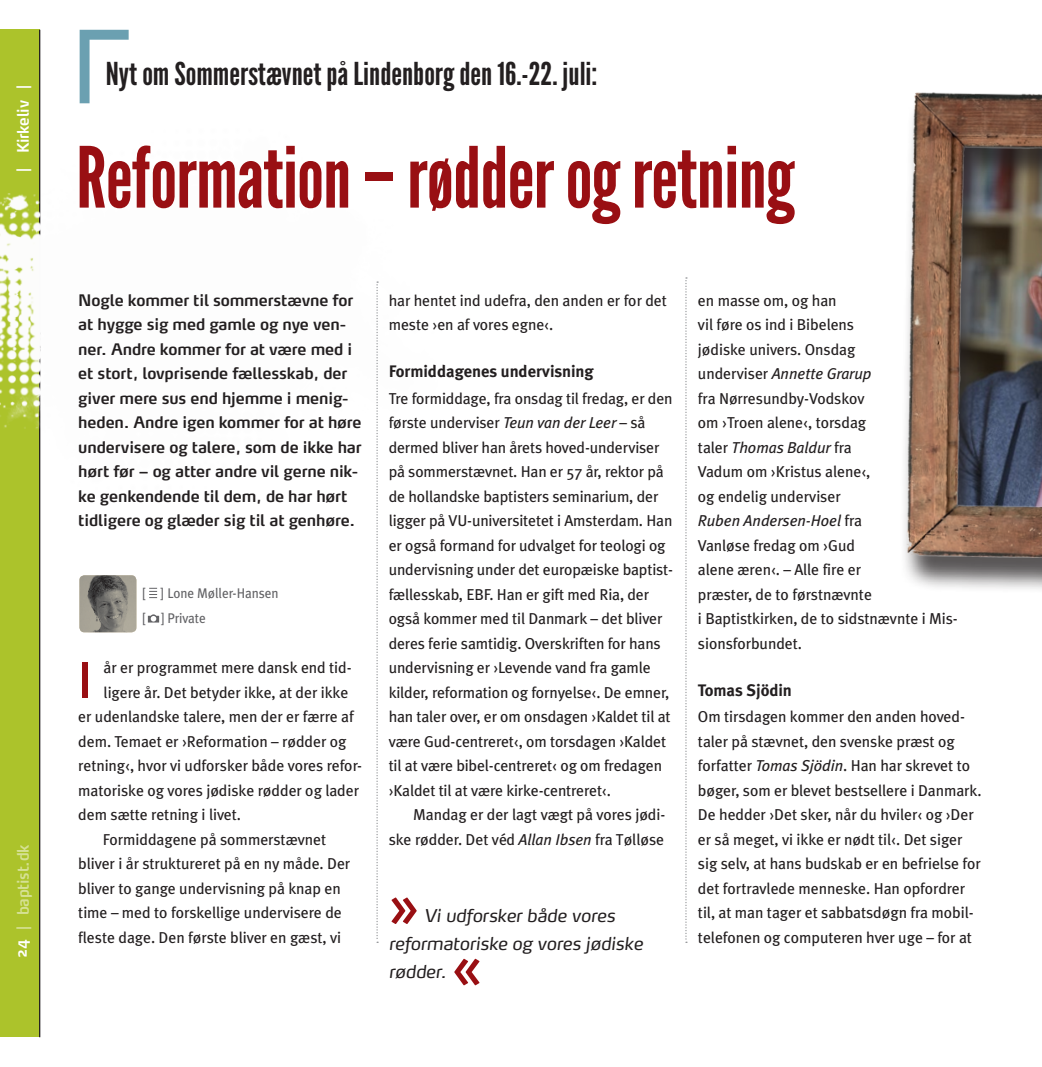
<style>
.page{position:relative;width:1042px;height:1067px;background:#fff}
.page>*{position:absolute;margin:0;border:0;box-sizing:border-box;transform-origin:0 0}
.Rubrik_Leaque_Gothic{font:84px "League Gothic";letter-spacing:-.01em;color:#990f13}
.Citat{font:600 52.5px "Max OT";color:#990f13}
.Brødtxt_9_14{font:51.27px "Meta Plus";color:#990f13}
.Rubrik_Leaque_Gothic-2{font:31.5px "League Gothic";color:#231f20;scale:1.05 1}
.Citat-2{font:italic 17.5px/28px "Max OT";letter-spacing:-.005em;color:#231f20}
.Mellemrubrik_9_14{font:700 16.62px "Meta Plus";letter-spacing:-.005em;color:#231f20}
.Brødtxt_9_14-2{font:15.75px/24.5px "Meta Plus";letter-spacing:-.005em;color:#231f20}
.Manchet{font:600 15.75px/24.5px "Max OT";letter-spacing:-.01em;color:#231f20}
.Manchet-2{font:600 15.75px "Max OT";letter-spacing:-.02em;color:#fff;scale:.93 1}
.Byline{font:14px "Meta Plus";letter-spacing:-.005em;color:#636366;scale:.95 1}
.s1{font-style:italic}
</style>
<div class="page">
<div style="left:0;top:30px;width:40px;height:1007px;background:#acc32b"></div>
<hr style="left:39px;top:30px;width:1px;height:1007px;background:#231f20">
<img style="left:0;top:104px;width:379px;height:408px">
<div style="left:899px;top:90px;width:143px;height:506px;background:#231f20;opacity:.75"></div>
<img style="left:899px;top:90px;width:143px;height:484px">
<svg style="left:685px;top:277px;width:2px;height:666px"></svg>
<svg style="left:376px;top:281px;width:2px;height:662px"></svg>
<svg style="left:149px;top:588px;width:8px;height:10px"></svg>
<svg style="left:148px;top:614px;width:11px;height:8px"></svg>
<svg style="left:80px;top:30px;width:49px;height:73px"></svg>
<img style="left:79px;top:575px;width:57px;height:57px">
<p class="Manchet-2" style="left:13px;top:172px;width:95px;rotate:-90deg">| Kirkeliv |</p>
<p class="Manchet-2" style="left:13px;top:930px;width:94px;rotate:-90deg">| baptist.dk</p>
<p class="Manchet-2" style="left:11px;top:957px;width:21px;rotate:-90deg">24</p>
<p class="Rubrik_Leaque_Gothic-2" style="left:106px;top:56px;width:470px">Nyt om Sommerstævnet på Lindenborg den 16.-22. juli:</p>
<p class="Rubrik_Leaque_Gothic" style="left:76px;top:129px;width:720px">Reformation – rødder og retning</p>
<p class="Manchet" style="left:78px;top:287px;width:285px">Nogle kommer til sommerstævne for at hygge sig med gamle og nye ven&shy;ner. Andre kommer for at være med i et stort, lovprisende fællesskab, der giver mere sus end hjemme i menig&shy;heden. Andre igen kommer for at høre undervisere og talere, som de ikke har hørt før – og atter andre vil gerne nik&shy;ke genkendende til dem, de har hørt tidligere og glæder sig til at genhøre.</p>
<p class="Byline" style="left:143px;top:585px;width:144px">[ ] Lone Møller-Hansen</p>
<p class="Byline" style="left:143px;top:609px;width:68px">[ ] Private</p>
<p class="Brødtxt_9_14" style="left:78px;top:650px;width:16px">I</p>
<p class="Brødtxt_9_14-2" style="left:104px;top:655px;width:250px">år er programmet mere dansk end tid-</p>
<p class="Brødtxt_9_14-2" style="left:104px;top:680px;width:246px">ligere år. Det betyder ikke, at der ikke</p>
<p class="Brødtxt_9_14-2" style="left:78px;top:704px;width:277px">er udenlandske talere, men der er færre af</p>
<p class="Brødtxt_9_14-2" style="left:78px;top:729px;width:270px">dem. Temaet er ›Reformation – rødder og</p>
<p class="Brødtxt_9_14-2" style="left:78px;top:753px;width:285px">retning‹, hvor vi udforsker både vores refor-</p>
<p class="Brødtxt_9_14-2" style="left:78px;top:778px;width:282px">matoriske og vores jødiske rødder og lader</p>
<p class="Brødtxt_9_14-2" style="left:78px;top:802px;width:164px">dem sætte retning i livet.</p>
<p class="Brødtxt_9_14-2" style="left:78px;top:827px;width:273px;text-indent:25px">Formiddagene på sommerstævnet bliver i år struktureret på en ny måde. Der bliver to gange undervisning på knap en time – med to forskellige undervisere de fleste dage. Den første bliver en gæst, vi</p>
<p class="Brødtxt_9_14-2" style="left:389px;top:288px;width:280px">har hentet ind udefra, den anden er for det meste ›en af vores egne‹.</p>
<p class="Mellemrubrik_9_14" style="left:389px;top:362px;width:207px">Formiddagenes undervisning</p>
<p class="Brødtxt_9_14-2" style="left:389px;top:386px;width:286px">Tre formiddage, fra onsdag til fredag, er den første underviser <span class="s1">Teun van der Leer</span> – så dermed bliver han årets hoved-underviser på sommerstævnet. Han er 57 år, rektor på de hollandske baptisters seminarium, der ligger på VU-universitetet i Amsterdam. Han er også formand for udvalget for teologi og undervisning under det europæiske baptist&shy;fællesskab, EBF. Han er gift med Ria, der også kommer med til Danmark – det bliver deres ferie samtidig. Overskriften for hans undervisning er ›Levende vand fra gamle kilder, reformation og fornyelse‹. De emner, han taler over, er om onsdagen ›Kaldet til at være Gud-centreret‹, om torsdagen ›Kaldet til at være bibel-centreret‹ og om fredagen ›Kaldet til at være kirke-centreret‹.</p>
<p class="Brødtxt_9_14-2" style="left:389px;top:802px;width:278px;text-align:right">Mandag er der lagt vægt på vores jødi&shy;ske rødder. Det véd <span class="s1">Allan Ibsen</span> fra Tølløse</p>
<p class="Citat" style="left:389px;top:872px;width:32px">»</p>
<p class="Citat-2" style="left:389px;top:901px;width:256px;text-indent:35px">Vi udforsker både vores reformatoriske og vores jødiske rødder.</p>
<p class="Citat" style="left:451px;top:934px;width:32px">«</p>
<p class="Brødtxt_9_14-2" style="left:698px;top:288px;width:261px">en masse om, og han<br>vil føre os ind i Bibelens<br>jødiske univers. Onsdag<br>underviser <span class="s1">Annette Grarup<br></span>fra Nørresundby-Vodskov<br>om ›Troen alene‹, torsdag<br>taler <span class="s1">Thomas Baldur</span> fra<br>Vadum om ›Kristus alene‹,<br>og endelig underviser<br><span class="s1">Ruben Andersen-Hoel</span> fra<br>Vanløse fredag om ›Gud<br>alene æren‹. – Alle fire er<br>præster, de to førstnævnte<br>i Baptistkirken, de to sidstnævnte i Mis&shy;sionsforbundet.</p>
<p class="Mellemrubrik_9_14" style="left:698px;top:680px;width:95px">Tomas Sjödin</p>
<p class="Brødtxt_9_14-2" style="left:698px;top:704px;width:285px">Om tirsdagen kommer den anden hoved&shy;taler på stævnet, den svenske præst og forfatter <span class="s1">Tomas Sjödin</span>. Han har skrevet to bøger, som er blevet bestsellere i Danmark.<br>De hedder ›Det sker, når du hviler‹ og ›Der er så meget, vi ikke er nødt til‹. Det siger sig selv, at hans budskab er en befrielse for det fortravlede menneske. Han opfordrer til, at man tager et sabbatsdøgn fra mobil&shy;telefonen og computeren hver uge – for at</p>
</div>
